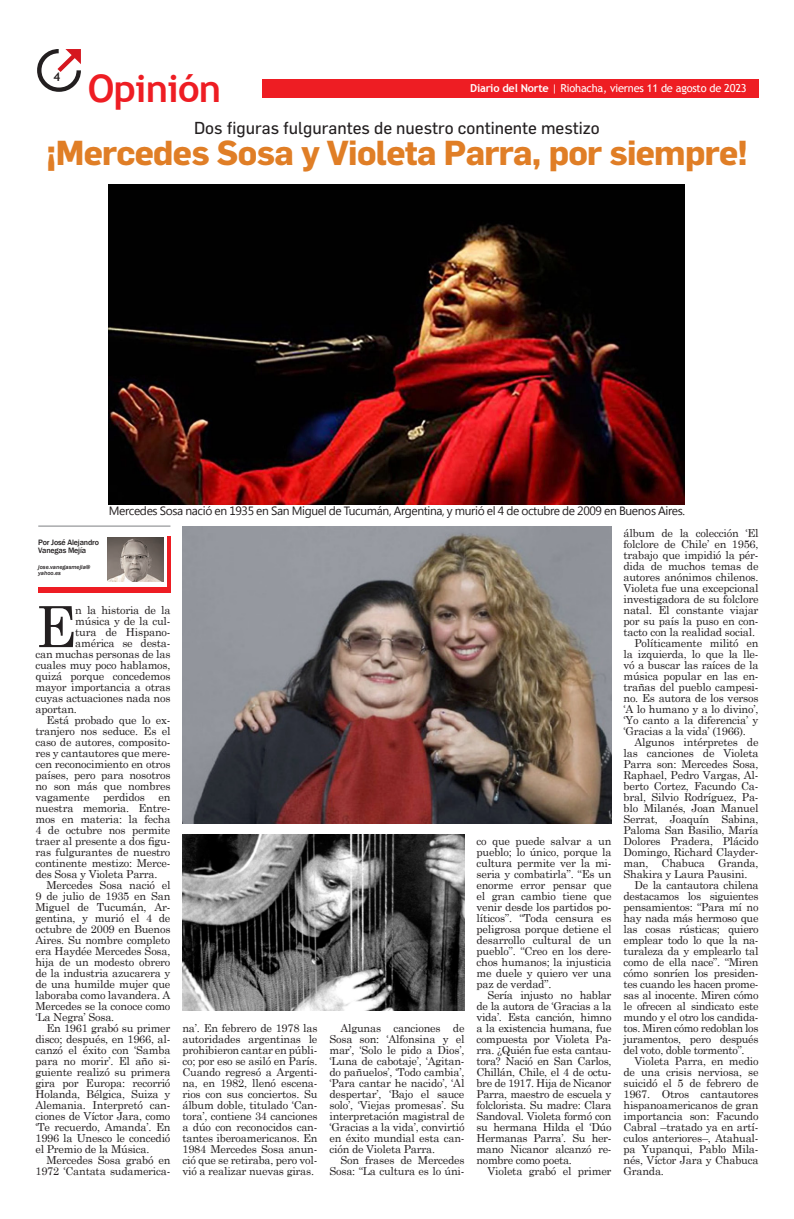
<style>
.page{position:relative;width:794px;height:1219px;background:#fff}
.page>*{position:absolute;margin:0;border:0;box-sizing:border-box;transform-origin:0 0}
.Texto_sin_sangrias{font:56.7px "Century Schoolbook";color:#231f20}
.Texto_capitular{font:700 38px "Trebuchet MS";letter-spacing:-.02em;color:#ee1d23}
.Título_medio_34pt{font:700 34px "Flama";letter-spacing:-.02em;color:#e07e26}
.Antetitulo{font:17px "Flama";color:#231f20}
.Pié_de_foto{font:12px "Segoe UI";letter-spacing:-.03em;color:#231f20}
.Texto_capitular-2{font:700 12px "Trebuchet MS";color:#231f20}
.Texto{font:11px/11px "Century Schoolbook";letter-spacing:-.02em;color:#231f20;text-align:justify}
.Texto_sin_sangrias-2{font:11px "Century Schoolbook";letter-spacing:-.02em;color:#231f20}
.Texto-2{font:11px "Trebuchet MS";letter-spacing:-.02em;color:#fff}
.Texto_capitular-3{font:500 8px/8px "Franklin Gothic";letter-spacing:-.02em;color:#231f20}
.Texto_capitular-4{font:italic 500 6px/6px "Franklin Gothic";color:#231f20}
.s1{font-weight:700}
</style>
<div class="page">
<div style="left:262px;top:79px;width:496px;height:18px;background:#ee1d23"></div>
<svg style="left:37px;top:49px;width:44px;height:43px"></svg>
<hr style="left:38px;top:526px;width:132px;height:1px;background:#7e8083">
<div style="left:38px;top:587px;width:132px;height:5px;background:#ee1d23"></div>
<hr style="left:167px;top:536px;width:3px;height:56px;background:#ee1d23">
<img style="left:107px;top:537px;width:56px;height:44px">
<img style="left:109px;top:185px;width:575px;height:320px">
<img style="left:182px;top:526px;width:429px;height:298px">
<img style="left:182px;top:834px;width:282px;height:176px">
<p class="Texto_capitular-2" style="left:54px;top:69px;width:8px">4</p>
<p class="Texto_capitular" style="left:88px;top:65px;width:135px">Opinión</p>
<p class="Texto-2" style="left:470px;top:81px;width:278px"><span class="s1">Diario del Norte</span> | Riohacha, viernes 11 de agosto de 2023</p>
<p class="Antetitulo" style="left:194px;top:118px;width:407px">Dos figuras fulgurantes de nuestro continente mestizo</p>
<p class="Título_medio_34pt" style="left:46px;top:133px;width:703px">¡Mercedes Sosa y Violeta Parra, por siempre!</p>
<p class="Pié_de_foto" style="left:109px;top:502px;width:577px">Mercedes Sosa nació en 1935 en San Miguel de Tucumán, Argentina, y murió el 4 de octubre de 2009 en Buenos Aires.</p>
<p class="Texto" style="left:623px;top:527px;width:136px">álbum de la colección ‘El folclore de Chile’ en 1956, trabajo que impidió la pér&shy;dida de muchos temas de autores anónimos chilenos.<br>Violeta fue una excepcional investigadora de su folclore natal. El constante viajar por su país la puso en con&shy;tacto con la realidad social.</p>
<p class="Texto" style="left:623px;top:637px;width:136px;text-indent:11px">Políticamente militó en la izquierda, lo que la lle&shy;vó a buscar las raíces de la música popular en las en&shy;trañas del pueblo campesi&shy;no. Es autora de los versos ‘A lo humano y a lo divino’, ‘Yo canto a la diferencia’ y ‘Gracias a la vida’ (1966).</p>
<p class="Texto" style="left:623px;top:736px;width:136px;text-indent:11px">Algunos intérpretes de las canciones de Violeta Parra son: Mercedes Sosa, Raphael, Pedro Vargas, Al&shy;berto Cortez, Facundo Ca&shy;bral, Silvio Rodríguez, Pa&shy;blo Milanés, Joan Manuel Serrat, Joaquín Sabina, Paloma San Basilio, María Dolores Pradera, Plácido Domingo, Richard Clayder&shy;man, Chabuca Granda, Shakira y Laura Pausini.</p>
<p class="Texto" style="left:623px;top:879px;width:136px;text-indent:11px">De la cantautora chilena destacamos los siguientes pensamientos: “Para mí no hay nada más hermoso que las cosas rústicas; quiero emplear todo lo que la na&shy;turaleza da y emplearlo tal como de ella nace”. “Miren cómo sonríen los presiden&shy;tes cuando les hacen prome&shy;sas al inocente. Miren cómo le ofrecen al sindicato este mundo y el otro los candida&shy;tos. Miren cómo redoblan los juramentos, pero después del voto, doble tormento”.</p>
<p class="Texto" style="left:623px;top:1055px;width:136px;text-indent:11px">Violeta Parra, en medio de una crisis nerviosa, se suicidó el 5 de febrero de 1967. Otros cantautores hispanoamericanos de gran importancia son: Facundo Cabral –tratado ya en artí&shy;culos anteriores–, Atahual&shy;pa Yupanqui, Pablo Mila&shy;nés, Víctor Jara y Chabuca Granda.</p>
<p class="Texto_capitular-3" style="left:38px;top:538px;width:62px">Por José Alejandro<br>Vanegas Mejía</p>
<p class="Texto_capitular-4" style="left:38px;top:564px;width:54px">jose.vanegasmejia@ yahoo.es</p>
<p class="Texto_sin_sangrias" style="left:35px;top:579px;width:42px">E</p>
<p class="Texto_sin_sangrias-2" style="left:75px;top:601px;width:97px">n la historia de la</p>
<p class="Texto_sin_sangrias-2" style="left:75px;top:612px;width:97px">música y de la cul-</p>
<p class="Texto_sin_sangrias-2" style="left:75px;top:623px;width:97px">tura de Hispano-</p>
<p class="Texto_sin_sangrias-2" style="left:75px;top:634px;width:97px">américa se desta-</p>
<p class="Texto_sin_sangrias-2" style="left:35px;top:645px;width:136px">can muchas personas de las</p>
<p class="Texto_sin_sangrias-2" style="left:35px;top:656px;width:136px">cuales muy poco hablamos,</p>
<p class="Texto_sin_sangrias-2" style="left:35px;top:667px;width:136px">quizá porque concedemos</p>
<p class="Texto_sin_sangrias-2" style="left:35px;top:678px;width:136px">mayor importancia a otras</p>
<p class="Texto_sin_sangrias-2" style="left:35px;top:689px;width:136px">cuyas actuaciones nada nos</p>
<p class="Texto_sin_sangrias-2" style="left:35px;top:700px;width:43px">aportan.</p>
<p class="Texto" style="left:35px;top:714px;width:136px;text-indent:11px">Está probado que lo ex&shy;tranjero nos seduce. Es el caso de autores, composito&shy;res y cantautores que mere&shy;cen reconocimiento en otros países, pero para nosotros no son más que nombres vagamente perdidos en nuestra memoria. Entre&shy;mos en materia: la fecha 4 de octubre nos permite traer al presente a dos figu&shy;ras fulgurantes de nuestro continente mestizo: Merce&shy;des Sosa y Violeta Parra.</p>
<p class="Texto" style="left:35px;top:879px;width:136px;text-indent:11px">Mercedes Sosa nació el 9 de julio de 1935 en San Miguel de Tucumán, Ar&shy;gentina, y murió el 4 de octubre de 2009 en Buenos Aires. Su nombre completo era Haydée Mercedes Sosa, hija de un modesto obrero de la industria azucarera y de una humilde mujer que laboraba como lavandera. A Mercedes se la conoce como ‘La Negra’ Sosa.</p>
<p class="Texto" style="left:35px;top:1022px;width:136px;text-indent:11px">En 1961 grabó su primer disco; después, en 1966, al&shy;canzó el éxito con ‘Samba para no morir’. El año si&shy;guiente realizó su primera gira por Europa: recorrió Holanda, Bélgica, Suiza y Alemania. Interpretó can&shy;ciones de Víctor Jara, como ‘Te recuerdo, Amanda’. En 1996 la Unesco le concedió el Premio de la Música.</p>
<p class="Texto" style="left:35px;top:1154px;width:136px;text-align:right">Mercedes Sosa grabó en<br>1972 ‘Cantata sudamerica-</p>
<p class="Texto" style="left:476px;top:835px;width:136px">co que puede salvar a un pueblo; lo único, porque la cultura permite ver la mi&shy;seria y combatirla”. “Es un enorme error pensar que el gran cambio tiene que venir desde los partidos po&shy;líticos”. “Toda censura es peligrosa porque detiene el desarrollo cultural de un pueblo”. “Creo en los dere&shy;chos humanos; la injusticia me duele y quiero ver una paz de verdad”.</p>
<p class="Texto" style="left:476px;top:989px;width:136px;text-indent:11px">Sería injusto no hablar de la autora de ‘Gracias a la vida’. Esta canción, himno a la existencia humana, fue compuesta por Violeta Pa&shy;rra. ¿Quién fue esta cantau&shy;tora? Nació en San Carlos, Chillán, Chile, el 4 de octu&shy;bre de 1917. Hija de Nicanor Parra, maestro de escuela y folclorista. Su madre: Clara Sandoval. Violeta formó con su hermana Hilda el ‘Dúo Hermanas Parra’. Su her&shy;mano Nicanor alcanzó re&shy;nombre como poeta.</p>
<p class="Texto" style="left:487px;top:1165px;width:125px">Violeta grabó el primer</p>
<p class="Texto" style="left:182px;top:1022px;width:137px">na’. En febrero de 1978 las autoridades argentinas le prohibieron cantar en públi&shy;co; por eso se asiló en París.<br>Cuando regresó a Argenti&shy;na, en 1982, llenó escena&shy;rios con sus conciertos. Su álbum doble, titulado ‘Can&shy;tora’, contiene 34 canciones a dúo con reconocidos can&shy;tantes iberoamericanos. En 1984 Mercedes Sosa anun&shy;ció que se retiraba, pero vol&shy;vió a realizar nuevas giras.</p>
<p class="Texto" style="left:329px;top:1022px;width:136px;text-indent:11px">Algunas canciones de Sosa son: ‘Alfonsina y el mar’, ‘Solo le pido a Dios’, ‘Luna de cabotaje’, ‘Agitan&shy;do pañuelos’, ‘Todo cambia’, ‘Para cantar he nacido’, ‘Al despertar’, ‘Bajo el sauce solo’, ‘Viejas promesas’. Su interpretación magistral de ‘Gracias a la vida’, convirtió en éxito mundial esta can&shy;ción de Violeta Parra.</p>
<p class="Texto" style="left:329px;top:1154px;width:136px;text-align:right">Son frases de Mercedes<br>Sosa: “La cultura es lo úni-</p>
</div>
